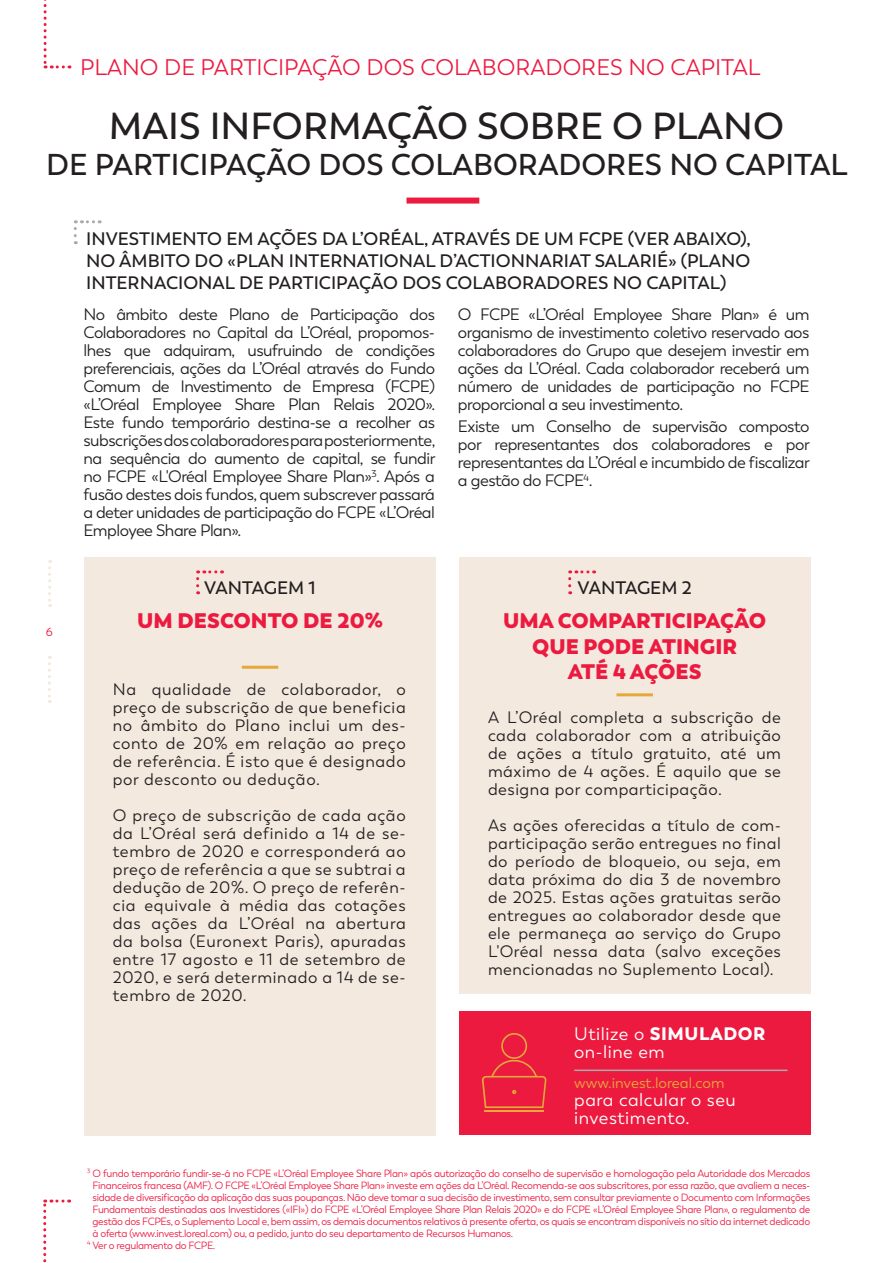
<style>
.page{position:relative;width:893px;height:1263px;background:#fff}
.page>*{position:absolute;margin:0;border:0;box-sizing:border-box;transform-origin:0 0}
.t1{font:600 37.5px "Trenda";color:#231f20}
.t2{font:600 30px "Trenda";color:#231f20}
.t3{font:22.5px "Trenda";color:#ed1a40}
.t4{font:800 21px/25.2px "Trenda";color:#ed1a40;text-align:center}
.t5{font:600 18px/21.6px "Trenda";color:#231f20;text-align:justify}
.t6{font:18px/18px "Trenda";letter-spacing:.03em;color:#fff}
.t7{font:16.5px/18px "Trenda";letter-spacing:.02em;color:#231f20;text-align:justify}
.t8{font:15px "Trenda";color:#e5a93a}
.t9{font:12px "Trenda";color:#ed1a40}
.t10{font:10.5px "Trenda";letter-spacing:-.03em;color:#ed1a40}
.s1{font-weight:900}
</style>
<div class="page">
<svg style="left:44px;top:0;width:26px;height:68px"></svg>
<svg style="left:43px;top:1199px;width:27px;height:64px"></svg>
<svg style="left:74px;top:220px;width:26px;height:24px"></svg>
<div style="left:406px;top:198px;width:73px;height:6px;background:#ed1a40"></div>
<div style="left:84px;top:557px;width:352px;height:579px;background:#f3e9df"></div>
<div style="left:459px;top:557px;width:351px;height:437px;background:#f3e9df"></div>
<svg style="left:196px;top:570px;width:27px;height:24px"></svg>
<svg style="left:568px;top:570px;width:27px;height:24px"></svg>
<hr style="left:616px;top:693px;width:37px;height:3px;background:#e5a93a">
<hr style="left:242px;top:666px;width:36px;height:3px;background:#e5a93a">
<svg style="left:48px;top:560px;width:3px;height:47px"></svg>
<svg style="left:48px;top:656px;width:3px;height:47px"></svg>
<div style="left:459px;top:1011px;width:351px;height:123px;background:#ed1a40"></div>
<hr style="left:574px;top:1069px;width:213px;height:2px;background:#a8a9ad">
<hr style="left:484px;top:1110px;width:60px;height:1px;background:#e5a93a">
<svg style="left:482px;top:1033px;width:64px;height:75px"></svg>
<h3 class="t3" style="left:80px;top:54px;width:682px">PLANO DE PARTICIPAÇÃO DOS COLABORADORES NO CAPITAL</h3>
<h1 class="t1" style="left:109px;top:103px;width:677px">MAIS INFORMAÇÃO SOBRE O PLANO</h1>
<h2 class="t2" style="left:46px;top:146px;width:803px">DE PARTICIPAÇÃO DOS COLABORADORES NO CAPITAL</h2>
<p class="t5" style="left:86px;top:229px;width:666px">INVESTIMENTO EM AÇÕES DA L’ORÉAL, ATRAVÉS DE UM FCPE (VER ABAIXO), NO ÂMBITO DO «PLAN INTERNATIONAL D’ACTIONNARIAT SALARIÉ» (PLANO INTERNACIONAL DE PARTICIPAÇÃO DOS COLABORADORES NO CAPITAL)</p>
<p class="t7" style="left:83px;top:306px;width:353px">No âmbito deste Plano de Participação dos Colaboradores no Capital da L’Oréal, propomos&shy;lhes que adquiram, usufruindo de condições preferenciais, ações da L’Oréal através do Fundo Comum de Investimento de Empresa (FCPE) «L’Oréal Employee Share Plan Relais 2020».<br>Este fundo temporário destina-se a recolher as subscrições dos colaboradores para posteriormente, na sequência do aumento de capital, se fundir no FCPE «L'Oréal Employee Share Plan»<sup>3</sup>. Após a fusão destes dois fundos, quem subscrever passará a deter unidades de participação do FCPE «L’Oréal Employee Share Plan».</p>
<p class="t7" style="left:458px;top:306px;width:353px">O FCPE «L’Oréal Employee Share Plan» é um organismo de investimento coletivo reservado aos colaboradores do Grupo que desejem investir em ações da L’Oréal. Cada colaborador receberá um número de unidades de participação no FCPE proporcional a seu investimento.</p>
<p class="t7" style="left:458px;top:418px;width:353px">Existe um Conselho de supervisão composto por representantes dos colaboradores e por representantes da L’Oréal e incumbido de fiscalizar a gestão do FCPE<sup>4</sup>.</p>
<p class="t9" style="left:46px;top:625px;width:8px">6</p>
<p class="t5" style="left:204px;top:577px;width:113px">VANTAGEM 1</p>
<p class="t5" style="left:578px;top:577px;width:116px">VANTAGEM 2</p>
<p class="t4" style="left:137px;top:609px;width:247px">UM DESCONTO DE 20%</p>
<p class="t4" style="left:503px;top:609px;width:265px">UMA COMPARTICIPAÇÃO<br>QUE PODE ATINGIR<br>ATÉ 4 AÇÕES</p>
<p class="t7" style="left:113px;top:680px;width:294px">Na qualidade de colaborador, o preço de subscrição de que beneficia no âmbito do Plano inclui um des&shy;conto de 20% em relação ao preço de referência. É isto que é designado por desconto ou dedução.</p>
<p class="t7" style="left:113px;top:806px;width:294px">O preço de subscrição de cada ação da L’Oréal será definido a 14 de se&shy;tembro de 2020 e corresponderá ao preço de referência a que se subtrai a dedução de 20%. O preço de referên&shy;cia equivale à média das cotações das ações da L’Oréal na abertura da bolsa (Euronext Paris), apuradas entre 17 agosto e 11 de setembro de 2020, e será determinado a 14 de se&shy;tembro de 2020.</p>
<p class="t7" style="left:488px;top:709px;width:294px">A L’Oréal completa a subscrição de cada colaborador com a atribuição de ações a título gratuito, até um máximo de 4 ações. É aquilo que se designa por comparticipação.</p>
<p class="t7" style="left:488px;top:817px;width:294px">As ações oferecidas a título de com&shy;participação serão entregues no final do período de bloqueio, ou seja, em data próxima do dia 3 de novembro de 2025. Estas ações gratuitas serão entregues ao colaborador desde que ele permaneça ao serviço do Grupo L'Oréal nessa data (salvo exceções mencionadas no Suplemento Local).</p>
<p class="t6" style="left:574px;top:1025px;width:193px">Utilize o <span class="s1">SIMULADOR </span>on-line em</p>
<p class="t6" style="left:574px;top:1091px;width:163px">para calcular o seu investimento.</p>
<p class="t8" style="left:574px;top:1074px;width:152px">www.invest.loreal.com</p>
<p class="t10" style="left:87px;top:1167px;width:725px"><sup>3</sup> O fundo temporário fundir-se-á no FCPE «L’Oréal Employee Share Plan» após autorização do conselho de supervisão e homologação pela Autoridade dos Mercados</p>
<p class="t10" style="left:93px;top:1179px;width:719px">Financeiros francesa (AMF). O FCPE «L’Oréal Employee Share Plan» investe em ações da L’Oréal. Recomenda-se aos subscritores, por essa razão, que avaliem a neces-</p>
<p class="t10" style="left:93px;top:1191px;width:719px">sidade de diversificação da aplicação das suas poupanças. Não deve tomar a sua decisão de investimento, sem consultar previamente o Documento com Informações</p>
<p class="t10" style="left:93px;top:1203px;width:719px">Fundamentais destinadas aos Investidores («IFI») do FCPE «L’Oréal Employee Share Plan Relais 2020» e do FCPE «L’Oréal Employee Share Plan», o regulamento de</p>
<p class="t10" style="left:93px;top:1215px;width:719px">gestão dos FCPEs, o Suplemento Local e, bem assim, os demais documentos relativos à presente oferta, os quais se encontram disponíveis no sítio da internet dedicado</p>
<p class="t10" style="left:93px;top:1227px;width:422px">à oferta (www.invest.loreal.com) ou, a pedido, junto do seu departamento de Recursos Humanos.</p>
<p class="t10" style="left:87px;top:1239px;width:130px"><sup>4</sup> Ver o regulamento do FCPE.</p>
</div>
